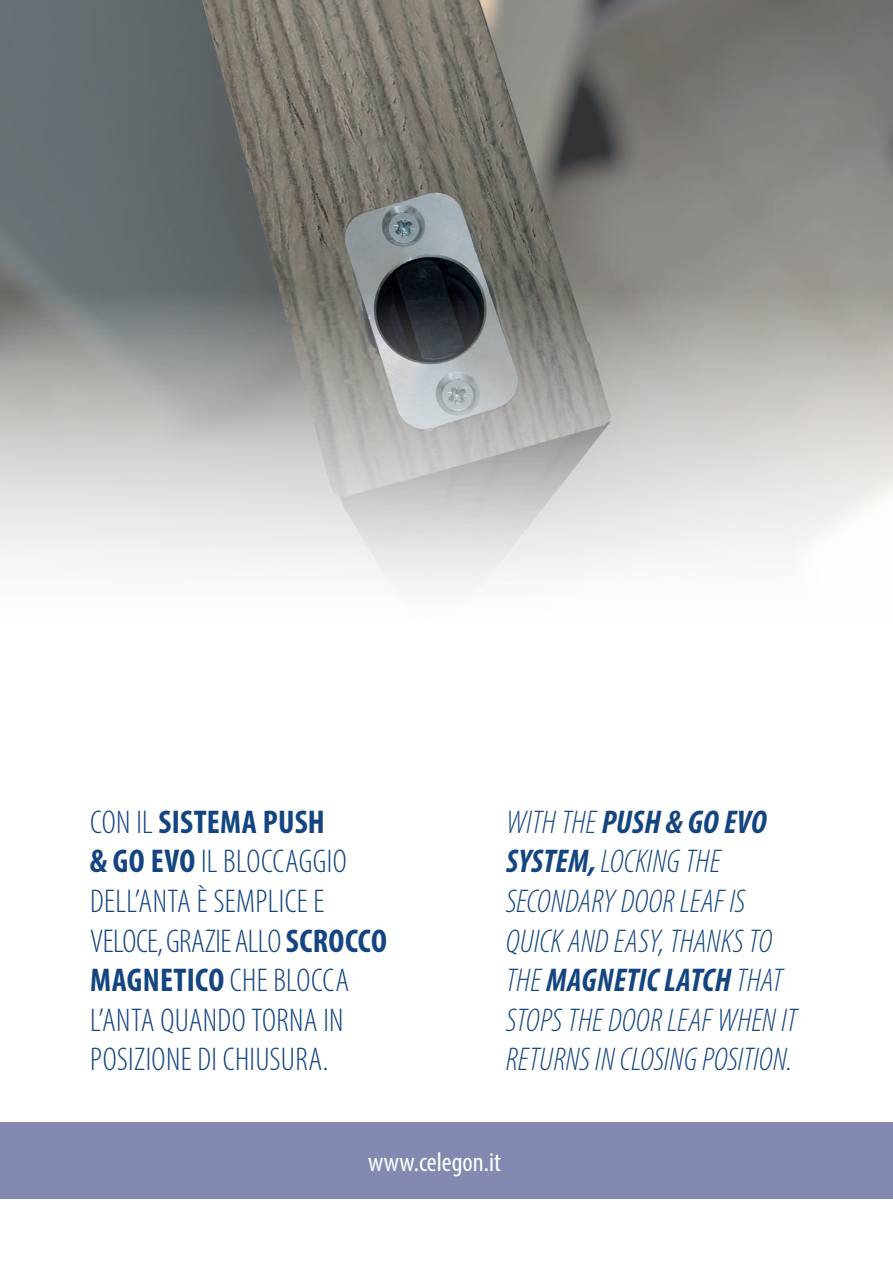
<style>
.page{position:relative;width:893px;height:1263px;background:#fff}
.page>*{position:absolute;margin:0;border:0;box-sizing:border-box;transform-origin:0 0}
.t1{font:italic 300 condensed 33px/39.6px "Myriad Pro";letter-spacing:.005em;color:#144580}
.t2{font:300 condensed 33px/39.6px "Myriad Pro";letter-spacing:.005em;color:#144580}
.t3{font:condensed 27px "Myriad Pro";color:#fff}
.s1{font-weight:700}
</style>
<div class="page">
<div style="left:0;top:1122px;width:893px;height:77px;background:#8389b0"></div>
<img style="left:0;top:0;width:893px;height:586px">
<p class="t2" style="left:90px;top:803px;width:299px">CON IL <span class="s1">SISTEMA PUSH<br>&amp; GO EVO</span> IL BLOCCAGGIO<br>DELL’ANTA È SEMPLICE E<br>VELOCE, GRAZIE ALLO <span class="s1">SCROCCO<br>MAGNETICO</span> CHE BLOCCA<br>L’ANTA QUANDO TORNA IN<br>POSIZIONE DI CHIUSURA.</p>
<p class="t1" style="left:506px;top:803px;width:293px">WITH THE <span class="s1">PUSH &amp; GO EVO<br>SYSTEM,</span> LOCKING THE<br>SECONDARY DOOR LEAF IS<br>QUICK AND EASY, THANKS TO<br>THE <span class="s1">MAGNETIC LATCH</span> THAT<br>STOPS THE DOOR LEAF WHEN IT<br>RETURNS IN CLOSING POSITION.</p>
<p class="t3" style="left:368px;top:1146px;width:134px">www.celegon.it</p>
</div>
